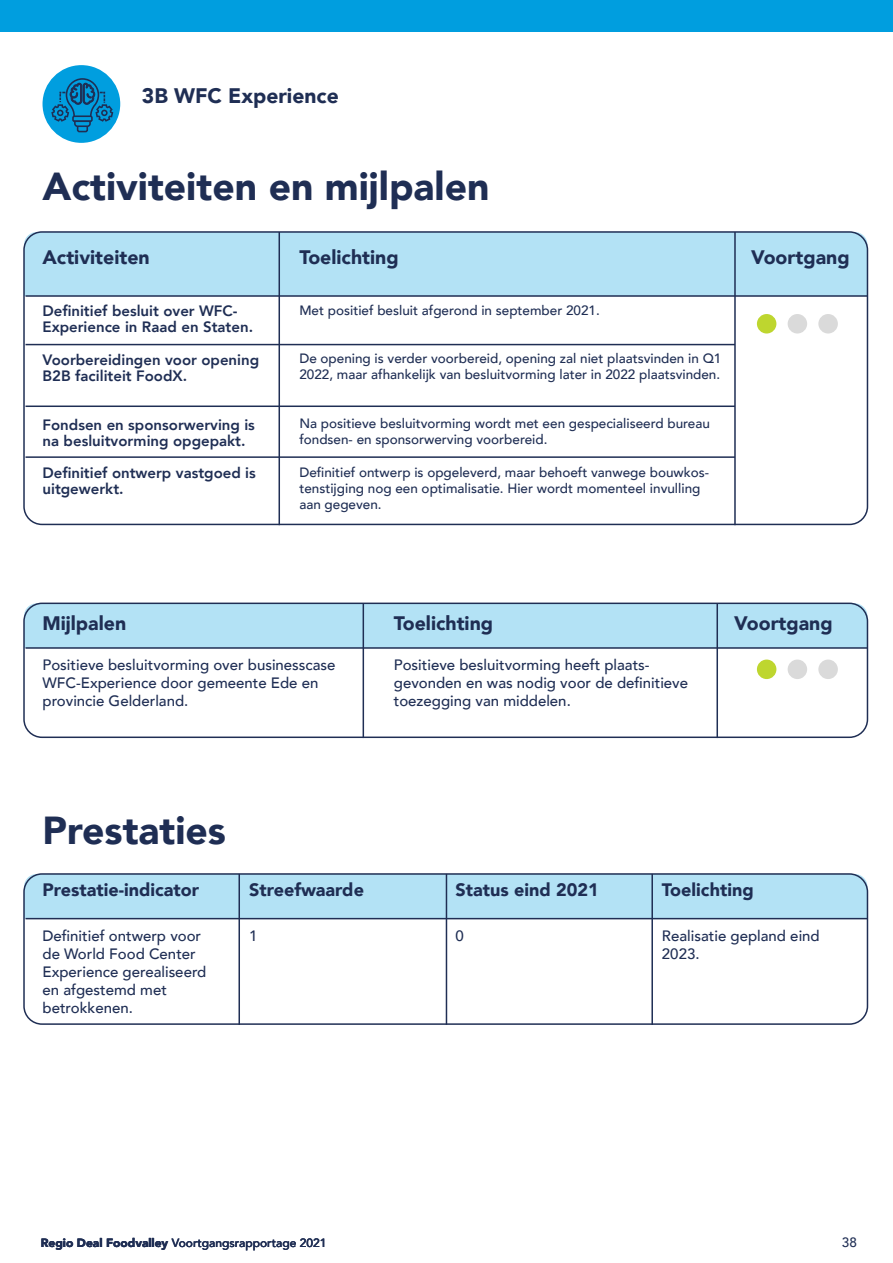
<style>
.page{position:relative;width:893px;height:1263px;background:#fff}
.page>*{position:absolute;margin:0;border:0;box-sizing:border-box;transform-origin:0 0}
.t1{font:900 39px "Avenir";color:#1f2e54}
.t2{font:900 21px "Avenir";color:#1f2e54}
.BASELINE{font:900 19.5px "Avenir";color:#1f2e54}
.BASELINE-2{font:900 18px "Avenir";color:#1f2e54}
.BASELINE-3{font:500 15px/18px "Avenir";color:#1f2e54}
.BASELINE-4{font:800 15px/16.2px "Avenir";color:#1f2e54}
.BASELINE-5{font:500 13.5px/16.2px "Avenir";color:#1f2e54}
.t3{font:500 12px "Avenir";color:#1f2e54}
.s1{font-weight:900}
</style>
<div class="page">
<div style="left:24px;top:232px;width:843px;height:63px;background:#b3e2f5"></div>
<div style="left:24px;top:603px;width:843px;height:44px;background:#b3e2f5"></div>
<div style="left:24px;top:874px;width:843px;height:44px;background:#b3e2f5"></div>
<div style="left:0;top:0;width:893px;height:32px;background:#009edf"></div>
<div style="left:43px;top:65px;width:77px;height:78px;background:#009edf;border-radius:50%"></div>
<svg style="left:51px;top:77px;width:62px;height:56px"></svg>
<div style="left:757px;top:314px;width:19px;height:19px;background:#bed62f;border-radius:50%"></div>
<div style="left:788px;top:314px;width:19px;height:19px;background:#dadada;border-radius:50%"></div>
<div style="left:818px;top:314px;width:20px;height:19px;background:#dadada;border-radius:50%"></div>
<div style="left:757px;top:659px;width:19px;height:20px;background:#bed62f;border-radius:50%"></div>
<div style="left:788px;top:659px;width:19px;height:20px;background:#dadada;border-radius:50%"></div>
<div style="left:818px;top:659px;width:20px;height:20px;background:#dadada;border-radius:50%"></div>
<div style="left:23px;top:231px;width:845px;height:294px;border:2px solid #1f2e54;border-radius:18px"></div>
<hr style="left:734px;top:232px;width:2px;height:293px;background:#1f2e54">
<hr style="left:279px;top:232px;width:1px;height:293px;background:#1f2e54">
<hr style="left:26px;top:456px;width:709px;height:2px;background:#1f2e54">
<hr style="left:26px;top:405px;width:709px;height:2px;background:#1f2e54">
<hr style="left:26px;top:344px;width:709px;height:1px;background:#1f2e54">
<hr style="left:716px;top:603px;width:2px;height:135px;background:#1f2e54">
<hr style="left:651px;top:874px;width:2px;height:151px;background:#1f2e54">
<hr style="left:363px;top:603px;width:1px;height:135px;background:#1f2e54">
<hr style="left:26px;top:647px;width:841px;height:2px;background:#1f2e54">
<hr style="left:26px;top:918px;width:841px;height:1px;background:#1f2e54">
<hr style="left:26px;top:295px;width:841px;height:2px;background:#1f2e54">
<hr style="left:238px;top:874px;width:2px;height:151px;background:#1f2e54">
<hr style="left:446px;top:874px;width:1px;height:151px;background:#1f2e54">
<div style="left:23px;top:603px;width:845px;height:135px;border:2px solid #1f2e54;border-radius:18px"></div>
<div style="left:23px;top:873px;width:845px;height:152px;border:2px solid #1f2e54;border-radius:18px"></div>
<p class="t2" style="left:142px;top:77px;width:198px">3B WFC Experience</p>
<p class="t1" style="left:43px;top:153px;width:448px">Activiteiten en mijlpalen</p>
<p class="BASELINE" style="left:43px;top:241px;width:109px">Activiteiten</p>
<p class="BASELINE" style="left:299px;top:241px;width:101px">Toelichting</p>
<p class="BASELINE" style="left:751px;top:241px;width:100px">Voortgang</p>
<p class="BASELINE-4" style="left:43px;top:303px;width:212px">Definitief besluit over WFC-<br>Experience in Raad en Staten.</p>
<p class="BASELINE-4" style="left:43px;top:351px;width:218px">Voorbereidingen voor opening<br>B2B faciliteit FoodX.</p>
<p class="BASELINE-4" style="left:43px;top:416px;width:214px">Fondsen en sponsorwerving is na besluitvorming opgepakt.</p>
<p class="BASELINE-4" style="left:43px;top:465px;width:215px">Definitief ontwerp vastgoed is uitgewerkt.</p>
<p class="BASELINE-5" style="left:299px;top:301px;width:302px">Met positief besluit afgerond in september 2021.</p>
<p class="BASELINE-5" style="left:299px;top:350px;width:424px">De opening is verder voorbereid, opening zal niet plaatsvinden in Q1<br>2022, maar afhankelijk van besluitvorming later in 2022 plaatsvinden.</p>
<p class="BASELINE-5" style="left:299px;top:415px;width:412px">Na positieve besluitvorming wordt met een gespecialiseerd bureau fondsen- en sponsorwerving voorbereid.</p>
<p class="BASELINE-5" style="left:299px;top:463px;width:411px">Definitief ontwerp is opgeleverd, maar behoeft vanwege bouwkos&shy;tenstijging nog een optimalisatie. Hier wordt momenteel invulling aan gegeven.</p>
<p class="BASELINE" style="left:43px;top:606px;width:85px">Mijlpalen</p>
<p class="BASELINE" style="left:394px;top:606px;width:101px">Toelichting</p>
<p class="BASELINE-3" style="left:43px;top:655px;width:295px">Positieve besluitvorming over businesscase<br>WFC-Experience door gemeente Ede en provincie Gelderland.</p>
<p class="BASELINE-3" style="left:394px;top:655px;width:296px">Positieve besluitvorming heeft plaats&shy;gevonden en was nodig voor de definitieve toezegging van middelen.</p>
<p class="BASELINE" style="left:734px;top:606px;width:100px">Voortgang</p>
<p class="t1" style="left:43px;top:797px;width:185px">Prestaties</p>
<p class="BASELINE-2" style="left:43px;top:874px;width:158px">Prestatie-indicator</p>
<p class="BASELINE-2" style="left:249px;top:874px;width:116px">Streefwaarde</p>
<p class="BASELINE-2" style="left:455px;top:874px;width:145px">Status eind 2021</p>
<p class="BASELINE-2" style="left:662px;top:874px;width:93px">Toelichting</p>
<p class="BASELINE-3" style="left:43px;top:926px;width:165px">Definitief ontwerp voor de World Food Center<br>Experience gerealiseerd en afgestemd met betrokkenen.</p>
<p class="BASELINE-3" style="left:249px;top:926px;width:10px">1</p>
<p class="BASELINE-3" style="left:455px;top:926px;width:10px">0</p>
<p class="BASELINE-3" style="left:662px;top:926px;width:159px">Realisatie gepland eind<br>2023.</p>
<p class="t3" style="left:41px;top:1233px;width:287px"><span class="s1">Regio Deal Foodvalley</span> Voortgangsrapportage 2021</p>
<p class="BASELINE-5" style="left:842px;top:1234px;width:17px">38</p>
</div>
